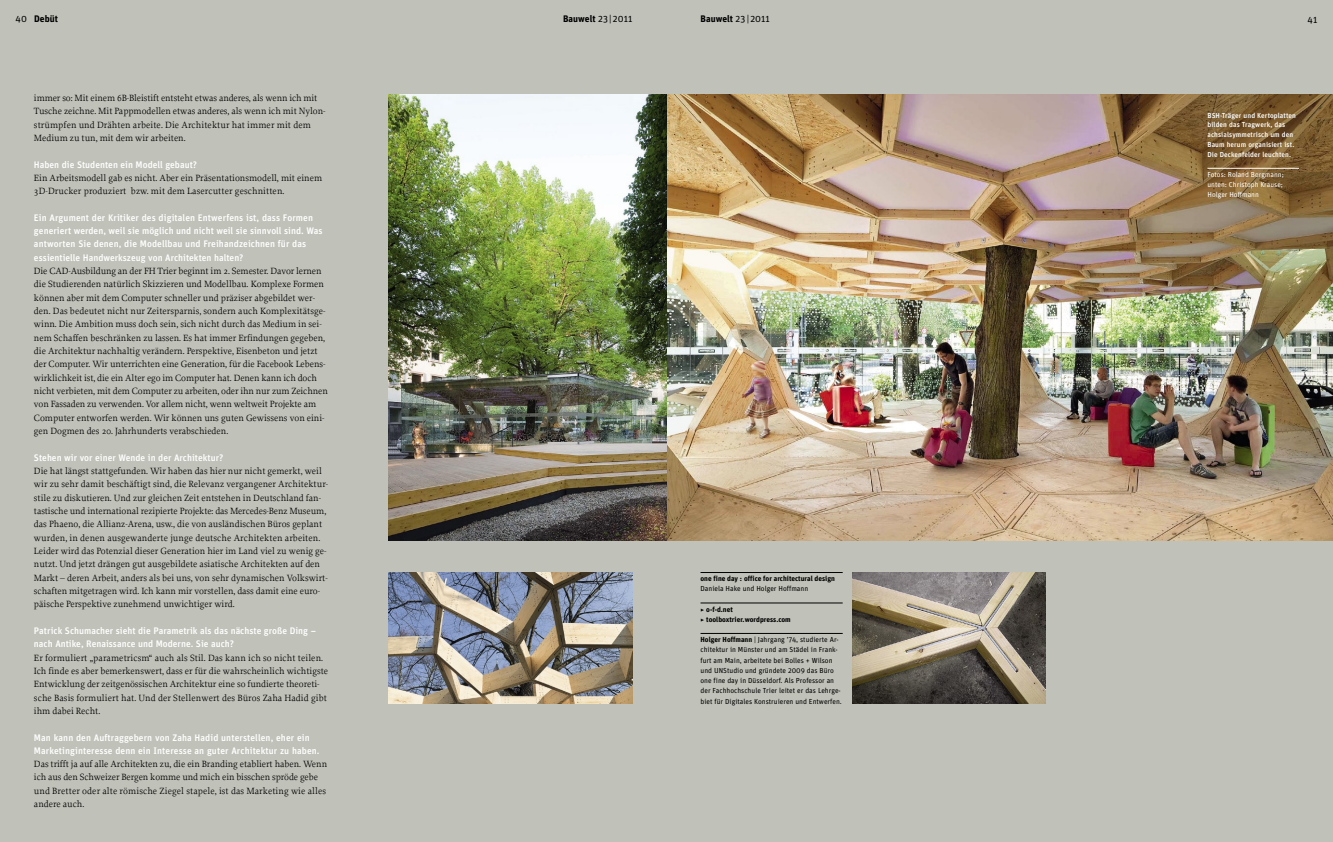
<style>
.page{position:relative;width:1333px;height:842px;background:#fff}
.page>*{position:absolute;margin:0;border:0;box-sizing:border-box;transform-origin:0 0}
.Interview_Antworten{font:9.5px/13.3px "Proforma";color:#000}
.Interview_Antworten-2{font:500 9.5px/13.3px "Unit Pro";color:#fff}
.Interview_Frage{font:500 9.5px/13.3px "Unit Pro";color:#fff}
.t1{font:700 9.5px "Unit Pro";letter-spacing:.005em;color:#000}
.t2{font:9.5px "Unit Pro";color:#000}
.S_Mitarbeiter_Linie{font:7.3px/10.2px "Unit Pro";color:#000}
.S_Mitarbeiter_Linie-2{font:700 7.3px/10.2px "Unit Pro";color:#000}
.A_Bildunterschrift_w{font:500 7.2px/9.9px "Unit Pro";letter-spacing:.01em;color:#fff}
.A_Bildunterschrift_Z{font:7.2px/9.9px "Unit Pro";color:#fff;text-align:justify}
.s1{font-weight:400}
.s2{font-family:"Unit Pro";font-weight:500;color:#fff}
.s3{font-weight:700}
</style>
<div class="page">
<div style="left:666px;top:0;width:666px;height:842px;background:#c0c2b9"></div>
<div style="left:0;top:0;width:666px;height:842px;background:#c0c2b9"></div>
<hr style="left:700px;top:572px;width:142px;height:1px;background:#000">
<hr style="left:700px;top:603px;width:142px;height:1px;background:#000">
<hr style="left:700px;top:633px;width:142px;height:1px;background:#000">
<img style="left:389px;top:95px;width:943px;height:446px">
<img style="left:389px;top:572px;width:243px;height:132px">
<img style="left:852px;top:572px;width:193px;height:132px">
<hr style="left:1207px;top:168px;width:91px;height:1px;background:#fff">
<p class="t1" style="left:16px;top:13px;width:44px"><span class="s1">40</span> Debüt</p>
<p class="t1" style="left:563px;top:13px;width:71px">Bauwelt <span class="s1">23| 2011</span></p>
<p class="t1" style="left:700px;top:13px;width:71px">Bauwelt <span class="s1">23| 2011</span></p>
<p class="t2" style="left:1307px;top:13px;width:11px">41</p>
<p class="Interview_Antworten" style="left:34px;top:91px;width:293px">immer so: Mit einem 6B-Bleistift entsteht etwas anderes, als wenn ich mit Tusche zeichne. Mit Pappmodellen etwas anderes, als wenn ich mit Nylon&shy;strümpfen und Drähten arbeite. Die Architektur hat immer mit dem Medium zu tun, mit dem wir arbeiten.</p>
<p class="Interview_Antworten-2" style="left:34px;top:157px;width:165px">Haben die Studenten ein Modell gebaut?</p>
<p class="Interview_Antworten" style="left:34px;top:171px;width:289px">Ein Arbeitsmodell gab es nicht. Aber ein Präsentationsmodell, mit einem<br>3D-Drucker produziert bzw. mit dem Lasercutter geschnitten.</p>
<p class="Interview_Antworten-2" style="left:34px;top:211px;width:290px">Ein Argument der Kritiker des digitalen Entwerfens ist, dass Formen generiert werden, weil sie möglich und nicht weil sie sinnvoll sind. Was antworten Sie denen, die Modellbau und Freihandzeichnen für das essientielle Handwerkszeug von Architekten halten?</p>
<p class="Interview_Antworten" style="left:34px;top:264px;width:295px">Die CAD-Ausbildung an der FH Trier beginnt im 2. Semester. Davor lernen die Studierenden natürlich Skizzieren und Modellbau. Komplexe Formen können aber mit dem Computer schneller und präziser abgebildet wer&shy;den. Das bedeutet nicht nur Zeitersparnis, sondern auch Komplexitätsge&shy;winn. Die Ambition muss doch sein, sich nicht durch das Medium in sei&shy;nem Schaffen beschränken zu lassen. Es hat immer Erfindungen gegeben, die Architektur nachhaltig verändern. Perspektive, Eisenbeton und jetzt der Computer. Wir unterrichten eine Generation, für die Facebook Lebens&shy;wirklichkeit ist, die ein Alter ego im Computer hat. Denen kann ich doch nicht verbieten, mit dem Computer zu arbeiten, oder ihn nur zum Zeichnen von Fassaden zu verwenden. Vor allem nicht, wenn weltweit Projekte am Computer entworfen werden. Wir können uns guten Gewissens von eini&shy;gen Dogmen des 20. Jahrhunderts verabschieden.</p>
<p class="Interview_Antworten-2" style="left:34px;top:450px;width:191px">Stehen wir vor einer Wende in der Architektur?</p>
<p class="Interview_Antworten" style="left:34px;top:464px;width:296px">Die hat längst stattgefunden. Wir haben das hier nur nicht gemerkt, weil wir zu sehr damit beschäftigt sind, die Relevanz vergangener Architektur&shy;stile zu diskutieren. Und zur gleichen Zeit entstehen in Deutschland fan&shy;tastische und international rezipierte Projekte: das Mercedes-Benz Museum, das Phaeno, die Allianz-Arena, usw., die von ausländischen Büros geplant wurden, in denen ausgewanderte junge deutsche Architekten arbeiten.<br>Leider wird das Potenzial dieser Generation hier im Land viel zu wenig ge&shy;nutzt. Und jetzt drängen gut ausgebildete asiatische Architekten auf den Markt – deren Arbeit, anders als bei uns, von sehr dynamischen Volkswirt&shy;schaften mitgetragen wird. Ich kann mir vorstellen, dass damit eine euro&shy;päische Perspektive zunehmend unwichtiger wird.</p>
<p class="Interview_Frage" style="left:34px;top:624px;width:283px">Patrick Schumacher sieht die Parametrik als das nächste große Ding – nach Antike, Renaissance und Moderne. Sie auch?</p>
<p class="Interview_Antworten" style="left:34px;top:651px;width:296px">Er formuliert „parametricsm“ auch als Stil. Das kann ich so nicht teilen.<br>Ich finde es aber bemerkenswert, dass er für die wahrscheinlich wichtigste Entwicklung der zeitgenössischen Architektur eine so fundierte theoreti&shy;sche Basis formuliert hat. Und der Stellenwert des Büros Zaha Hadid gibt ihm dabei Recht.</p>
<p class="Interview_Antworten" style="left:34px;top:731px;width:294px"><span class="s2">Man kann den Auftraggebern von Zaha Hadid unterstellen, eher ein Marketinginteresse denn ein Interesse an guter Architektur zu haben.<br></span>Das trifft ja auf alle Architekten zu, die ein Branding etabliert haben. Wenn ich aus den Schweizer Bergen komme und mich ein bisschen spröde gebe und Bretter oder alte römische Ziegel stapele, ist das Marketing wie alles andere auch.</p>
<p class="S_Mitarbeiter_Linie-2" style="left:700px;top:573px;width:136px">one fine day : office for architectural design<br><span class="s1">Daniela Hake und Holger Hoffmann</span></p>
<p class="S_Mitarbeiter_Linie-2" style="left:700px;top:604px;width:92px">▸ o-f-d.net<br>▸ toolboxtrier.wordpress.com</p>
<p class="S_Mitarbeiter_Linie" style="left:700px;top:634px;width:143px"><span class="s3">Holger Hoffmann</span> | Jahrgang ’74, studierte Ar&shy;chitektur in Münster und am Städel in Frank&shy;furt am Main, arbeitete bei Bolles + Wilson und UNStudio und gründete 2009 das Büro one fine day in Düsseldorf. Als Professor an der Fachhochschule Trier leitet er das Lehrge&shy;biet für Digitales Konstruieren und Entwerfen.</p>
<p class="A_Bildunterschrift_w" style="left:1207px;top:110px;width:90px">BSH-Träger und Kertoplatten bilden das Tragwerk, das achsialsymmetrisch um den<br>Baum herum organisiert ist.<br>Die Deckenfelder leuchten.</p>
<p class="A_Bildunterschrift_Z" style="left:1207px;top:169px;width:78px">Fotos: Roland Borgmann; unten: Christoph Krause; Holger Hoffmann</p>
</div>
